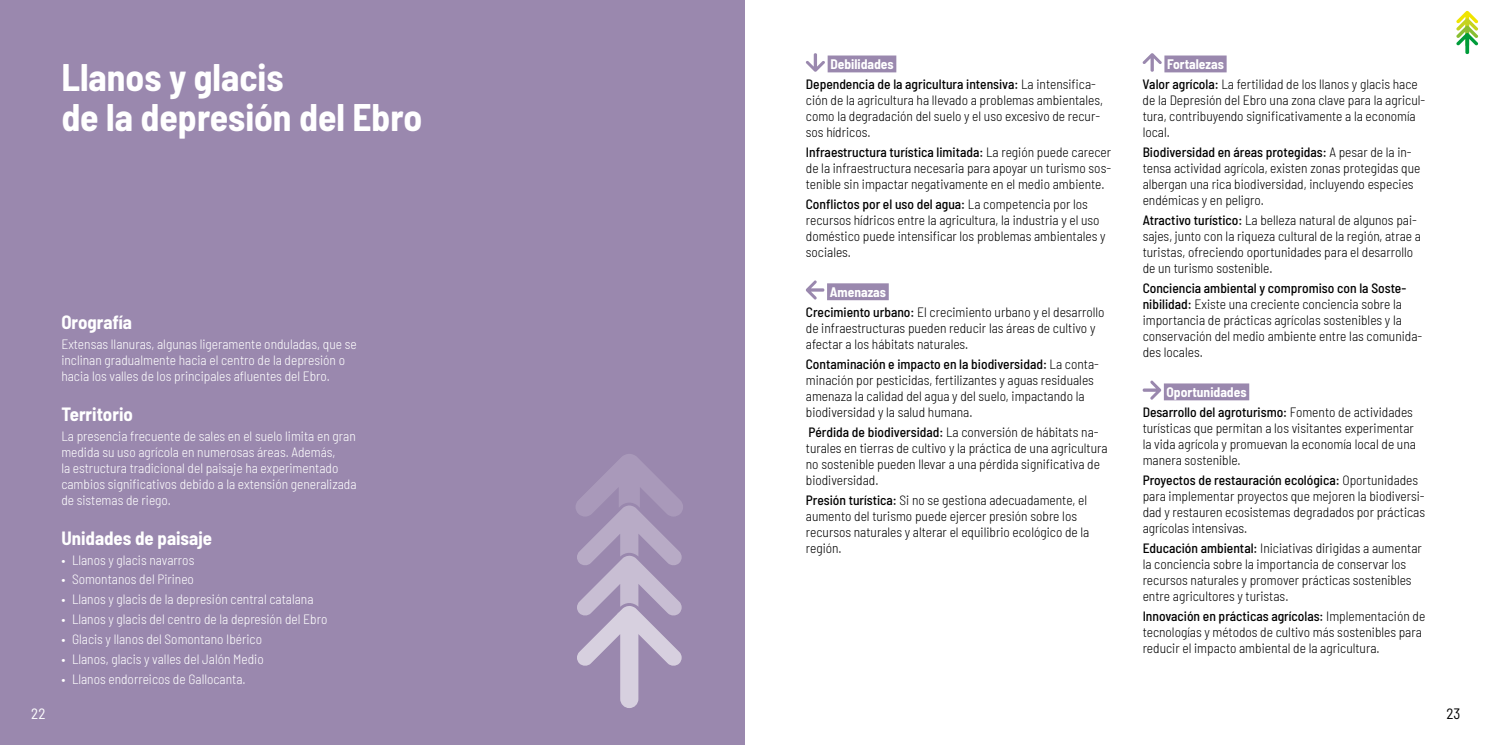
<style>
.page{position:relative;width:1489px;height:745px;background:#fff}
.page>*{position:absolute;margin:0;border:0;box-sizing:border-box;transform-origin:0 0}
.t1{font:700 semi-condensed 37.5px/40px "Barlow";color:#fff}
.t2{font:700 semi-condensed 18.75px "Barlow";color:#fff}
.t3{font:semi-condensed 15px "Barlow";color:#000}
.t4{font:semi-condensed 15px "Barlow";color:#fff}
.t5{font:300 semi-condensed 13.5px/16px "Barlow";color:#000}
.t6{font:300 semi-condensed 13.5px/16px "Barlow";color:#fff}
.t7{font:500 semi-condensed 13.5px/19.9px "Barlow";color:#000}
.s1{font-weight:700;color:#fff}
.s2{font-weight:300}
.s3{font-weight:500}
</style>
<div class="page">
<svg style="left:1456px;top:11px;width:21px;height:43px"></svg>
<div style="left:0;top:0;width:744px;height:744px;background:#9a88ae"></div>
<div style="left:827px;top:55px;width:69px;height:17px;background:#9a88ae"></div>
<svg style="left:805px;top:53px;width:19px;height:19px"></svg>
<div style="left:827px;top:283px;width:61px;height:17px;background:#9a88ae"></div>
<svg style="left:806px;top:280px;width:18px;height:19px"></svg>
<div style="left:1164px;top:55px;width:62px;height:17px;background:#9a88ae"></div>
<svg style="left:1142px;top:53px;width:19px;height:19px"></svg>
<div style="left:1163px;top:383px;width:86px;height:17px;background:#9a88ae"></div>
<svg style="left:1142px;top:380px;width:19px;height:19px"></svg>
<svg style="left:576px;top:454px;width:107px;height:253px"></svg>
<h1 class="t1" style="left:61px;top:55px;width:362px">Llanos y glacis<br>de la depresión del Ebro</h1>
<p class="t4" style="left:31px;top:702px;width:16px">22</p>
<h2 class="t2" style="left:61px;top:308px;width:72px">Orografía</h2>
<p class="t6" style="left:61px;top:335px;width:297px">Extensas llanuras, algunas ligeramente onduladas, que se inclinan gradualmente hacia el centro de la depresión o hacia los valles de los principales afluentes del Ebro.</p>
<h2 class="t2" style="left:61px;top:400px;width:73px">Territorio</h2>
<p class="t6" style="left:61px;top:426px;width:297px">La presencia frecuente de sales en el suelo limita en gran medida su uso agrícola en numerosas áreas. Además,<br>la estructura tradicional del paisaje ha experimentado cambios significativos debido a la extensión generalizada de sistemas de riego.</p>
<h2 class="t2" style="left:61px;top:524px;width:152px">Unidades de paisaje</h2>
<p class="t6" style="left:61px;top:550px;width:134px">• Llanos y glacis navarros</p>
<p class="t6" style="left:61px;top:570px;width:134px">• Somontanos del Pirineo</p>
<p class="t6" style="left:61px;top:590px;width:254px">• Llanos y glacis de la depresión central catalana</p>
<p class="t6" style="left:61px;top:610px;width:267px">• Llanos y glacis del centro de la depresión del Ebro</p>
<p class="t6" style="left:61px;top:629px;width:202px">• Glacis y llanos del Somontano Ibérico</p>
<p class="t6" style="left:61px;top:649px;width:204px">• Llanos, glacis y valles del Jalón Medio</p>
<p class="t6" style="left:61px;top:669px;width:186px">• Llanos endorreicos de Gallocanta.</p>
<p class="t7" style="left:805px;top:53px;width:291px;text-indent:24px"><span class="s1">Debilidades<br></span>Dependencia de la agricultura intensiva: <span class="s2">La intensifica-</span></p>
<p class="t5" style="left:805px;top:91px;width:298px">ción de la agricultura ha llevado a problemas ambientales, como la degradación del suelo y el uso excesivo de recur&shy;sos hídricos.</p>
<p class="t5" style="left:805px;top:143px;width:307px;text-align:justify"><span class="s3">Infraestructura turística limitada:</span> La región puede carecer de la infraestructura necesaria para apoyar un turismo sos&shy;tenible sin impactar negativamente en el medio ambiente.</p>
<p class="t5" style="left:805px;top:195px;width:301px"><span class="s3">Conflictos por el uso del agua:</span> La competencia por los recursos hídricos entre la agricultura, la industria y el uso doméstico puede intensificar los problemas ambientales y sociales.</p>
<p class="t5" style="left:805px;top:281px;width:300px;line-height:19.9px;text-indent:24px"><span class="s1">Amenazas<br></span><span class="s3">Crecimiento urbano:</span> El crecimiento urbano y el desarrollo</p>
<p class="t5" style="left:805px;top:319px;width:291px">de infraestructuras pueden reducir las áreas de cultivo y afectar a los hábitats naturales.</p>
<p class="t5" style="left:805px;top:354px;width:294px"><span class="s3">Contaminación e impacto en la biodiversidad:</span> La conta&shy;minación por pesticidas, fertilizantes y aguas residuales amenaza la calidad del agua y del suelo, impactando la biodiversidad y la salud humana.</p>
<p class="t5" style="left:805px;top:422px;width:303px"><span class="s3">Pérdida de biodiversidad:</span> La conversión de hábitats na&shy;turales en tierras de cultivo y la práctica de una agricultura no sostenible pueden llevar a una pérdida significativa de biodiversidad.</p>
<p class="t5" style="left:805px;top:490px;width:285px"><span class="s3">Presión turística:</span> Si no se gestiona adecuadamente, el aumento del turismo puede ejercer presión sobre los recursos naturales y alterar el equilibrio ecológico de la región.</p>
<p class="t5" style="left:1142px;top:53px;width:277px;line-height:19.9px;text-indent:24px"><span class="s1">Fortalezas<br></span><span class="s3">Valor agrícola:</span> La fertilidad de los llanos y glacis hace</p>
<p class="t5" style="left:1142px;top:91px;width:284px">de la Depresión del Ebro una zona clave para la agricul&shy;tura, contribuyendo significativamente a la economía local.</p>
<p class="t5" style="left:1142px;top:143px;width:279px"><span class="s3">Biodiversidad en áreas protegidas:</span> A pesar de la in&shy;tensa actividad agrícola, existen zonas protegidas que albergan una rica biodiversidad, incluyendo especies endémicas y en peligro.</p>
<p class="t5" style="left:1142px;top:211px;width:280px"><span class="s3">Atractivo turístico:</span> La belleza natural de algunos pai&shy;sajes, junto con la riqueza cultural de la región, atrae a turistas, ofreciendo oportunidades para el desarrollo de un turismo sostenible.</p>
<p class="t5" style="left:1142px;top:279px;width:281px"><span class="s3">Conciencia ambiental y compromiso con la Soste&shy;nibilidad:</span> Existe una creciente conciencia sobre la importancia de prácticas agrícolas sostenibles y la conservación del medio ambiente entre las comunida&shy;des locales.</p>
<p class="t7" style="left:1142px;top:381px;width:272px;text-indent:24px"><span class="s1">Oportunidades<br></span>Desarrollo del agroturismo: <span class="s2">Fomento de actividades</span></p>
<p class="t5" style="left:1142px;top:419px;width:275px">turísticas que permitan a los visitantes experimentar la vida agrícola y promuevan la economía local de una manera sostenible.</p>
<p class="t5" style="left:1142px;top:470px;width:284px"><span class="s3">Proyectos de restauración ecológica:</span> Oportunidades para implementar proyectos que mejoren la biodiversi&shy;dad y restauren ecosistemas degradados por prácticas agrícolas intensivas.</p>
<p class="t5" style="left:1142px;top:538px;width:281px"><span class="s3">Educación ambiental:</span> Iniciativas dirigidas a aumentar la conciencia sobre la importancia de conservar los recursos naturales y promover prácticas sostenibles entre agricultores y turistas.</p>
<p class="t5" style="left:1142px;top:606px;width:284px"><span class="s3">Innovación en prácticas agrícolas:</span> Implementación de tecnologías y métodos de cultivo más sostenibles para reducir el impacto ambiental de la agricultura.</p>
<p class="t3" style="left:1446px;top:702px;width:15px">23</p>
</div>
